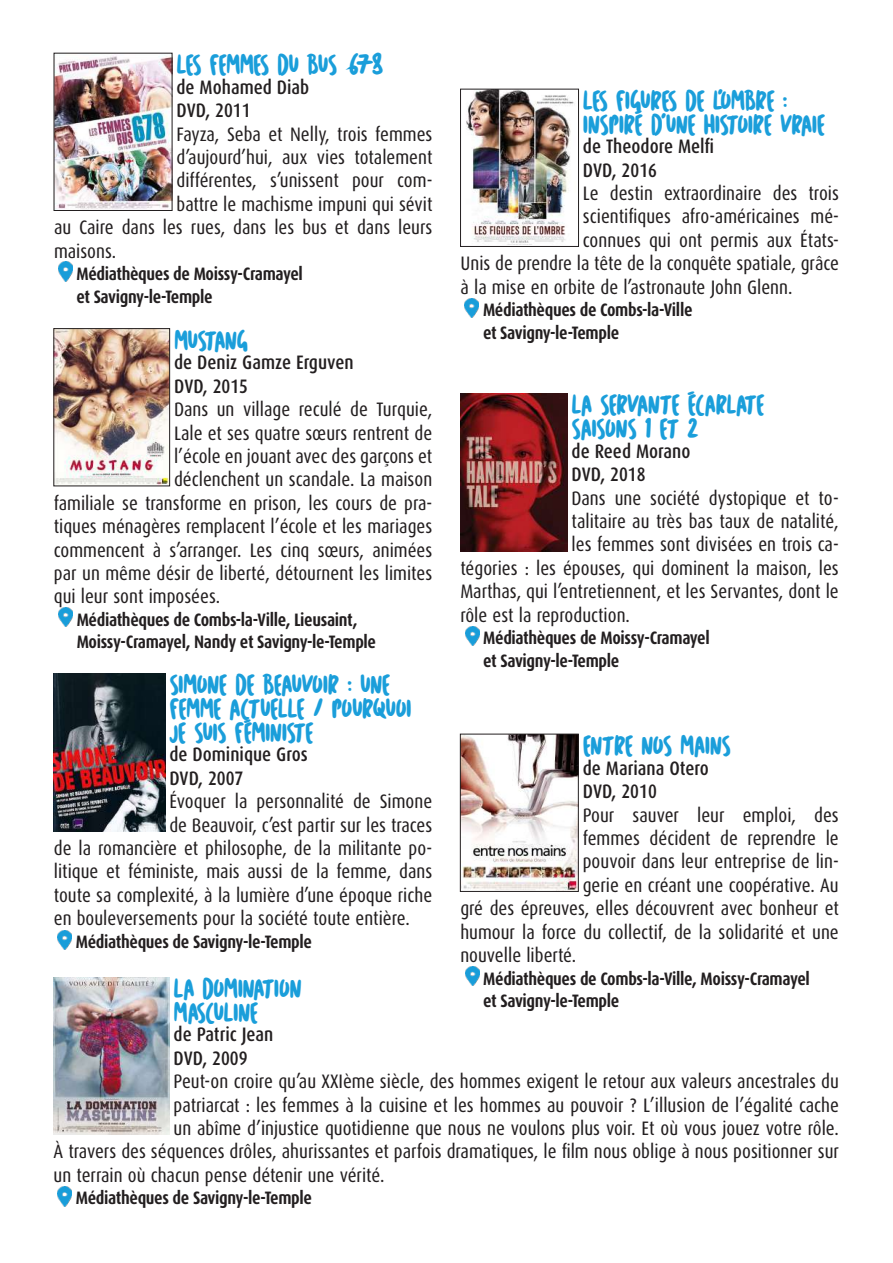
<style>
.page{position:relative;width:893px;height:1263px;background:#fff}
.page>*{position:absolute;margin:0;border:0;box-sizing:border-box;transform-origin:0 0}
.t1{font:19.5px "Dax Condensed";color:#231f20}
.t2{font:500 19.5px/23.4px "Dax Condensed";color:#231f20}
.t3{font:700 18px/22.5px "Dax Condensed";letter-spacing:-.02em;color:#231f20}
.t4{font:13.5px/24px "Cartoon Marker";letter-spacing:-.075em;color:#1a9eda}
</style>
<div class="page">
<img style="left:56px;top:55px;width:114px;height:154px">
<div style="left:54px;top:53px;width:118px;height:158px;border:1px solid #231f20"></div>
<img style="left:56px;top:330px;width:112px;height:154px">
<div style="left:54px;top:328px;width:116px;height:158px;border:1px solid #231f20"></div>
<img style="left:54px;top:674px;width:111px;height:157px">
<img style="left:54px;top:977px;width:115px;height:158px">
<img style="left:466px;top:91px;width:108px;height:154px">
<div style="left:460px;top:89px;width:119px;height:158px;border:1px solid #231f20"></div>
<img style="left:460px;top:394px;width:107px;height:157px">
<img style="left:462px;top:736px;width:114px;height:154px">
<div style="left:460px;top:734px;width:118px;height:158px;border:1px solid #231f20"></div>
<img style="left:58px;top:262px;width:14px;height:19px">
<img style="left:58px;top:608px;width:14px;height:19px">
<img style="left:58px;top:930px;width:14px;height:19px">
<img style="left:465px;top:299px;width:14px;height:19px">
<img style="left:58px;top:1187px;width:14px;height:19px">
<img style="left:465px;top:966px;width:14px;height:20px">
<img style="left:465px;top:627px;width:14px;height:19px">
<p class="t4" style="left:177px;top:54px;width:53px">LES FEMMES</p>
<p class="t4" style="left:277px;top:54px;width:12px">DU</p>
<p class="t4" style="left:307px;top:54px;width:21px">BUS</p>
<p class="t4" style="left:345px;top:54px;width:39px">678</p>
<p class="t2" style="left:177px;top:76px;width:134px">de Mohamed Diab<br>DVD, 2011</p>
<p class="t1" style="left:177px;top:123px;width:257px">Fayza, Seba et Nelly, trois femmes</p>
<p class="t1" style="left:177px;top:147px;width:257px">d’aujourd’hui, aux vies totalement</p>
<p class="t1" style="left:177px;top:170px;width:257px">différentes, s’unissent pour com-</p>
<p class="t1" style="left:177px;top:193px;width:257px">battre le machisme impuni qui sévit</p>
<p class="t1" style="left:54px;top:217px;width:380px">au Caire dans les rues, dans les bus et dans leurs</p>
<p class="t1" style="left:54px;top:240px;width:64px">maisons.</p>
<p class="t3" style="left:76px;top:263px;width:228px">Médiathèques de Moissy-Cramayel et Savigny-le-Temple</p>
<p class="t4" style="left:174px;top:329px;width:25px">MUSTANG</p>
<p class="t2" style="left:174px;top:351px;width:181px">de Deniz Gamze Erguven<br>DVD, 2015</p>
<p class="t1" style="left:174px;top:399px;width:260px">Dans un village reculé de Turquie,</p>
<p class="t1" style="left:174px;top:422px;width:260px">Lale et ses quatre sœurs rentrent de</p>
<p class="t1" style="left:174px;top:445px;width:260px">l’école en jouant avec des garçons et</p>
<p class="t1" style="left:174px;top:469px;width:260px">déclenchent un scandale. La maison</p>
<p class="t1" style="left:54px;top:492px;width:380px">familiale se transforme en prison, les cours de pra-</p>
<p class="t1" style="left:54px;top:516px;width:380px">tiques ménagères remplacent l’école et les mariages</p>
<p class="t1" style="left:54px;top:539px;width:380px">commencent à s’arranger. Les cinq sœurs, animées</p>
<p class="t1" style="left:54px;top:562px;width:380px">par un même désir de liberté, détournent les limites</p>
<p class="t1" style="left:54px;top:586px;width:168px">qui leur sont imposées.</p>
<p class="t3" style="left:77px;top:608px;width:301px">Médiathèques de Combs-la-Ville, Lieusaint,<br>Moissy-Cramayel, Nandy et Savigny-le-Temple</p>
<p class="t4" style="left:169px;top:673px;width:20px">SIMONE</p>
<p class="t4" style="left:235px;top:673px;width:11px">DE</p>
<p class="t4" style="left:263px;top:673px;width:11px">BEAU</p>
<p class="t4" style="left:301px;top:673px;width:80px">VOIR : UNE</p>
<p class="t4" style="left:169px;top:697px;width:12px">FEMME</p>
<p class="t4" style="left:229px;top:697px;width:11px">ACTUELLE</p>
<p class="t4" style="left:313px;top:697px;width:82px">/ POU RQUOI</p>
<p class="t4" style="left:169px;top:721px;width:34px">JE SUIS</p>
<p class="t4" style="left:235px;top:721px;width:10px">FEMINISTE</p>
<p class="t2" style="left:169px;top:743px;width:140px">de Dominique Gros<br>DVD, 2007</p>
<p class="t1" style="left:169px;top:791px;width:264px">Évoquer la personnalité de Simone</p>
<p class="t1" style="left:169px;top:814px;width:264px">de Beauvoir, c’est partir sur les traces</p>
<p class="t1" style="left:54px;top:837px;width:380px">de la romancière et philosophe, de la militante po-</p>
<p class="t1" style="left:54px;top:861px;width:380px">litique et féministe, mais aussi de la femme, dans</p>
<p class="t1" style="left:54px;top:884px;width:380px">toute sa complexité, à la lumière d’une époque riche</p>
<p class="t1" style="left:54px;top:908px;width:358px">en bouleversements pour la société toute entière.</p>
<p class="t3" style="left:76px;top:930px;width:238px">Médiathèques de Savigny-le-Temple</p>
<p class="t4" style="left:174px;top:977px;width:51px">LA DOMINATION<br>MASCULINE</p>
<p class="t2" style="left:174px;top:1023px;width:101px">de Patric Jean<br>DVD, 2009</p>
<p class="t1" style="left:174px;top:1071px;width:667px">Peut-on croire qu’au XXIème siècle, des hommes exigent le retour aux valeurs ancestrales du</p>
<p class="t1" style="left:174px;top:1094px;width:667px">patriarcat : les femmes à la cuisine et les hommes au pouvoir ? L’illusion de l’égalité cache</p>
<p class="t1" style="left:174px;top:1117px;width:667px">un abîme d’injustice quotidienne que nous ne voulons plus voir. Et où vous jouez votre rôle.</p>
<p class="t1" style="left:54px;top:1141px;width:787px">À travers des séquences drôles, ahurissantes et parfois dramatiques, le film nous oblige à nous positionner sur</p>
<p class="t1" style="left:54px;top:1164px;width:332px">un terrain où chacun pense détenir une vérité.</p>
<p class="t3" style="left:76px;top:1187px;width:238px">Médiathèques de Savigny-le-Temple</p>
<p class="t4" style="left:583px;top:89px;width:52px">LES FIGU</p>
<p class="t4" style="left:650px;top:89px;width:46px">RES DE</p>
<p class="t4" style="left:713px;top:89px;width:76px">L’OMBRE :</p>
<p class="t4" style="left:583px;top:113px;width:15px">INSPI</p>
<p class="t4" style="left:624px;top:113px;width:53px">RE D’UNE</p>
<p class="t4" style="left:704px;top:113px;width:10px">HISTOI</p>
<p class="t4" style="left:753px;top:113px;width:58px">RE VRAIE</p>
<p class="t2" style="left:583px;top:135px;width:133px">de Theodore Melfi<br>DVD, 2016</p>
<p class="t1" style="left:583px;top:183px;width:257px">Le destin extraordinaire des trois</p>
<p class="t1" style="left:583px;top:206px;width:257px">scientifiques afro-américaines mé-</p>
<p class="t1" style="left:583px;top:229px;width:257px">connues qui ont permis aux États-</p>
<p class="t1" style="left:460px;top:253px;width:380px">Unis de prendre la tête de la conquête spatiale, grâce</p>
<p class="t1" style="left:460px;top:276px;width:333px">à la mise en orbite de l’astronaute John Glenn.</p>
<p class="t3" style="left:483px;top:299px;width:211px">Médiathèques de Combs-la-Ville et Savigny-le-Temple</p>
<p class="t4" style="left:572px;top:394px;width:78px">LA SERVANTE</p>
<p class="t4" style="left:688px;top:394px;width:10px">ECA</p>
<p class="t4" style="left:716px;top:394px;width:21px">RLATE</p>
<p class="t4" style="left:572px;top:418px;width:20px">SAISONS</p>
<p class="t4" style="left:645px;top:418px;width:25px">1 ET</p>
<p class="t4" style="left:687px;top:418px;width:13px">2</p>
<p class="t2" style="left:572px;top:440px;width:120px">de Reed Morano<br>DVD, 2018</p>
<p class="t1" style="left:572px;top:487px;width:269px">Dans une société dystopique et to-</p>
<p class="t1" style="left:572px;top:511px;width:269px">talitaire au très bas taux de natalité,</p>
<p class="t1" style="left:572px;top:534px;width:269px">les femmes sont divisées en trois ca-</p>
<p class="t1" style="left:460px;top:557px;width:380px">tégories : les épouses, qui dominent la maison, les</p>
<p class="t1" style="left:460px;top:581px;width:380px">Marthas, qui l’entretiennent, et les Servantes, dont le</p>
<p class="t1" style="left:460px;top:604px;width:171px">rôle est la reproduction.</p>
<p class="t3" style="left:483px;top:627px;width:228px">Médiathèques de Moissy-Cramayel et Savigny-le-Temple</p>
<p class="t4" style="left:583px;top:735px;width:70px">ENTRE NOS</p>
<p class="t4" style="left:680px;top:735px;width:11px">MAINS</p>
<p class="t2" style="left:583px;top:757px;width:128px">de Mariana Otero<br>DVD, 2010</p>
<p class="t1" style="left:583px;top:804px;width:257px">Pour sauver leur emploi, des</p>
<p class="t1" style="left:583px;top:828px;width:257px">femmes décident de reprendre le</p>
<p class="t1" style="left:583px;top:851px;width:257px">pouvoir dans leur entreprise de lin-</p>
<p class="t1" style="left:583px;top:874px;width:257px">gerie en créant une coopérative. Au</p>
<p class="t1" style="left:460px;top:898px;width:380px">gré des épreuves, elles découvrent avec bonheur et</p>
<p class="t1" style="left:460px;top:921px;width:380px">humour la force du collectif, de la solidarité et une</p>
<p class="t1" style="left:460px;top:945px;width:118px">nouvelle liberté.</p>
<p class="t3" style="left:483px;top:967px;width:328px">Médiathèques de Combs-la-Ville, Moissy-Cramayel et Savigny-le-Temple</p>
</div>
